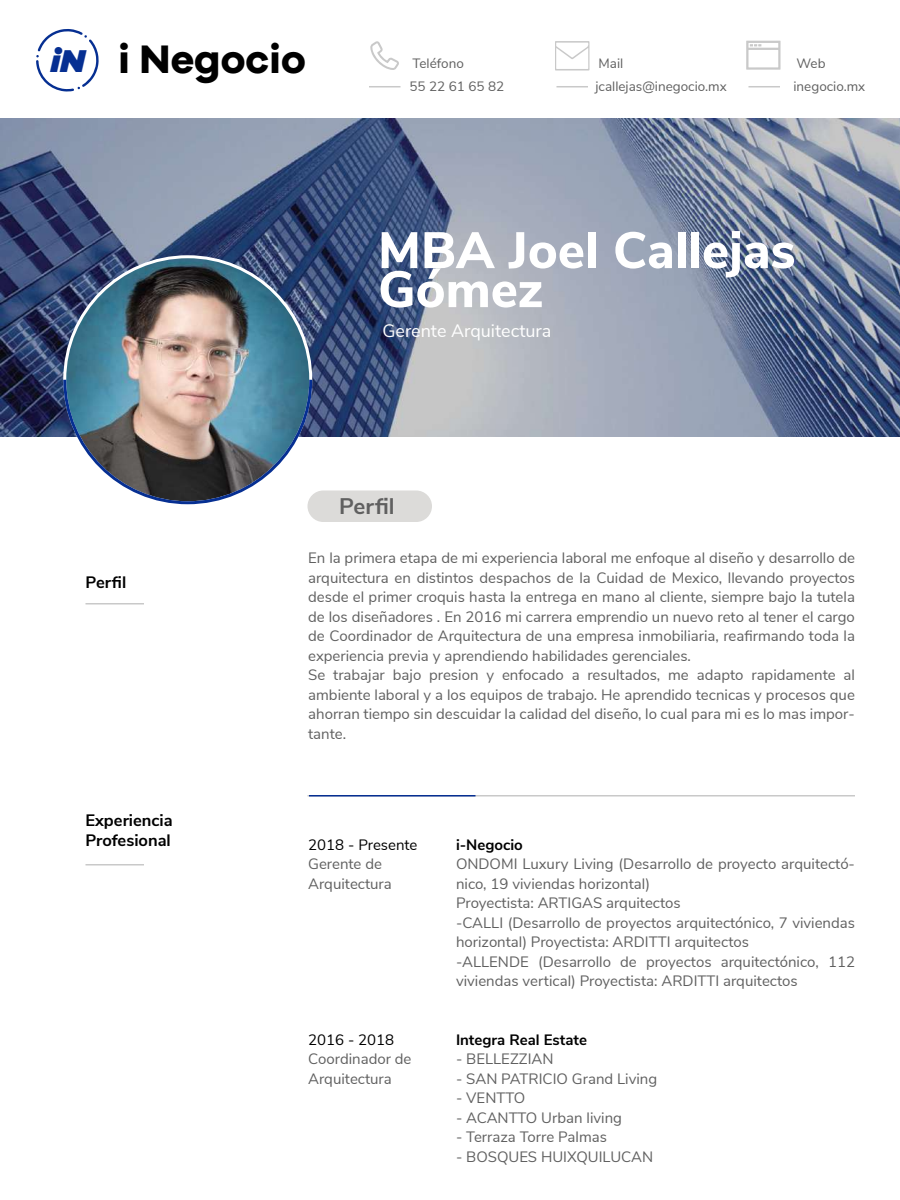
<style>
.page{position:relative;width:900px;height:1200px;background:#fff}
.page>*{position:absolute;margin:0;border:0;box-sizing:border-box;transform-origin:0 0}
.t1{font:800 51px/39px "Nunito Sans";color:#fff}
.t2{font:700 41.1px "Galano Grotesque Alt";color:#000}
.t3{font:700 22.5px "Nunito Sans";color:#606060}
.t4{font:18px "Nunito Sans";color:#fff}
.t5{font:700 16.5px/19.8px "Nunito Sans";color:#000}
.t6{font:15px/19.5px "Nunito Sans";color:#606060}
.t7{font:700 15px "Nunito Sans";color:#000}
.t8{font:15px "Nunito Sans";color:#000}
.t9{font:13.5px/22.5px "Nunito Sans";color:#606060}
.s1{font-family:"Galano Grotesque";font-weight:900;font-style:italic;font-size:32.55px;color:#062f92}
</style>
<div class="page">
<img style="left:0;top:119px;width:900px;height:317px">
<div style="left:308px;top:490px;width:124px;height:32px;background:#dcdbd9;border-radius:16px"></div>
<svg style="left:36px;top:29px;width:63px;height:63px"></svg>
<svg style="left:746px;top:41px;width:35px;height:29px"></svg>
<svg style="left:370px;top:41px;width:29px;height:29px"></svg>
<svg style="left:555px;top:41px;width:35px;height:29px"></svg>
<hr style="left:748px;top:86px;width:32px;height:1px;background:#c9c9c9">
<hr style="left:556px;top:86px;width:32px;height:1px;background:#c9c9c9">
<hr style="left:369px;top:86px;width:31px;height:1px;background:#c9c9c9">
<hr style="left:86px;top:603px;width:58px;height:1px;background:#c9c9c9">
<hr style="left:86px;top:864px;width:58px;height:2px;background:#c9c9c9">
<img style="left:65px;top:257px;width:246px;height:246px;border-radius:123px">
<hr style="left:308px;top:795px;width:547px;height:1px;background:#c9c9c9">
<hr style="left:309px;top:795px;width:167px;height:1px;background:#062f92">
<svg style="left:62px;top:377px;width:252px;height:129px"></svg>
<h2 class="t2" style="left:50px;top:32px;width:257px"><span class="s1">iN</span> i Negocio</h2>
<p class="t9" style="left:410px;top:51px;width:96px">Teléfono<br>55 22 61 65 82</p>
<p class="t9" style="left:596px;top:51px;width:133px">Mail jcallejas@inegocio.mx</p>
<p class="t9" style="left:794px;top:51px;width:73px">Web inegocio.mx</p>
<h1 class="t1" style="left:378px;top:228px;width:419px">MBA Joel Callejas<br>Gómez</h1>
<p class="t4" style="left:382px;top:317px;width:170px">Gerente Arquitectura</p>
<h3 class="t3" style="left:339px;top:490px;width:57px">Perfil</h3>
<p class="t5" style="left:86px;top:571px;width:42px">Perfil</p>
<p class="t5" style="left:86px;top:810px;width:89px">Experiencia<br>Profesional</p>
<p class="t6" style="left:308px;top:548px;width:548px">En la primera etapa de mi experiencia laboral me enfoque al diseño y desarrollo de arquitectura en distintos despachos de la Cuidad de Mexico, llevando proyectos desde el primer croquis hasta la entrega en mano al cliente, siempre bajo la tutela de los diseñadores . En 2016 mi carrera emprendio un nuevo reto al tener el cargo de Coordinador de Arquitectura de una empresa inmobiliaria, reafirmando toda la experiencia previa y aprendiendo habilidades gerenciales.<br>Se trabajar bajo presion y enfocado a resultados, me adapto rapidamente al ambiente laboral y a los equipos de trabajo. He aprendido tecnicas y procesos que ahorran tiempo sin descuidar la calidad del diseño, lo cual para mi es lo mas impor&shy;tante.</p>
<p class="t8" style="left:308px;top:834px;width:111px">2018 - Presente</p>
<p class="t6" style="left:308px;top:854px;width:85px">Gerente de<br>Arquitectura</p>
<p class="t8" style="left:308px;top:1029px;width:88px">2016 - 2018</p>
<p class="t6" style="left:308px;top:1049px;width:105px">Coordinador de<br>Arquitectura</p>
<p class="t7" style="left:456px;top:834px;width:68px">i-Negocio</p>
<p class="t6" style="left:456px;top:854px;width:401px">ONDOMI Luxury Living (Desarrollo de proyecto arquitectó&shy;nico, 19 viviendas horizontal)<br>Proyectista: ARTIGAS arquitectos<br>-CALLI (Desarrollo de proyectos arquitectónico, 7 viviendas horizontal) Proyectista: ARDITTI arquitectos<br>-ALLENDE (Desarrollo de proyectos arquitectónico, 112 viviendas vertical) Proyectista: ARDITTI arquitectos</p>
<p class="t7" style="left:456px;top:1029px;width:132px">Integra Real Estate</p>
<p class="t6" style="left:456px;top:1049px;width:99px">- BELLEZZIAN</p>
<p class="t6" style="left:456px;top:1068px;width:203px">- SAN PATRICIO Grand Living</p>
<p class="t6" style="left:456px;top:1088px;width:71px">- VENTTO</p>
<p class="t6" style="left:456px;top:1107px;width:167px">- ACANTTO Urban living</p>
<p class="t6" style="left:456px;top:1127px;width:152px">- Terraza Torre Palmas</p>
<p class="t6" style="left:456px;top:1146px;width:199px">- BOSQUES HUIXQUILUCAN</p>
</div>
